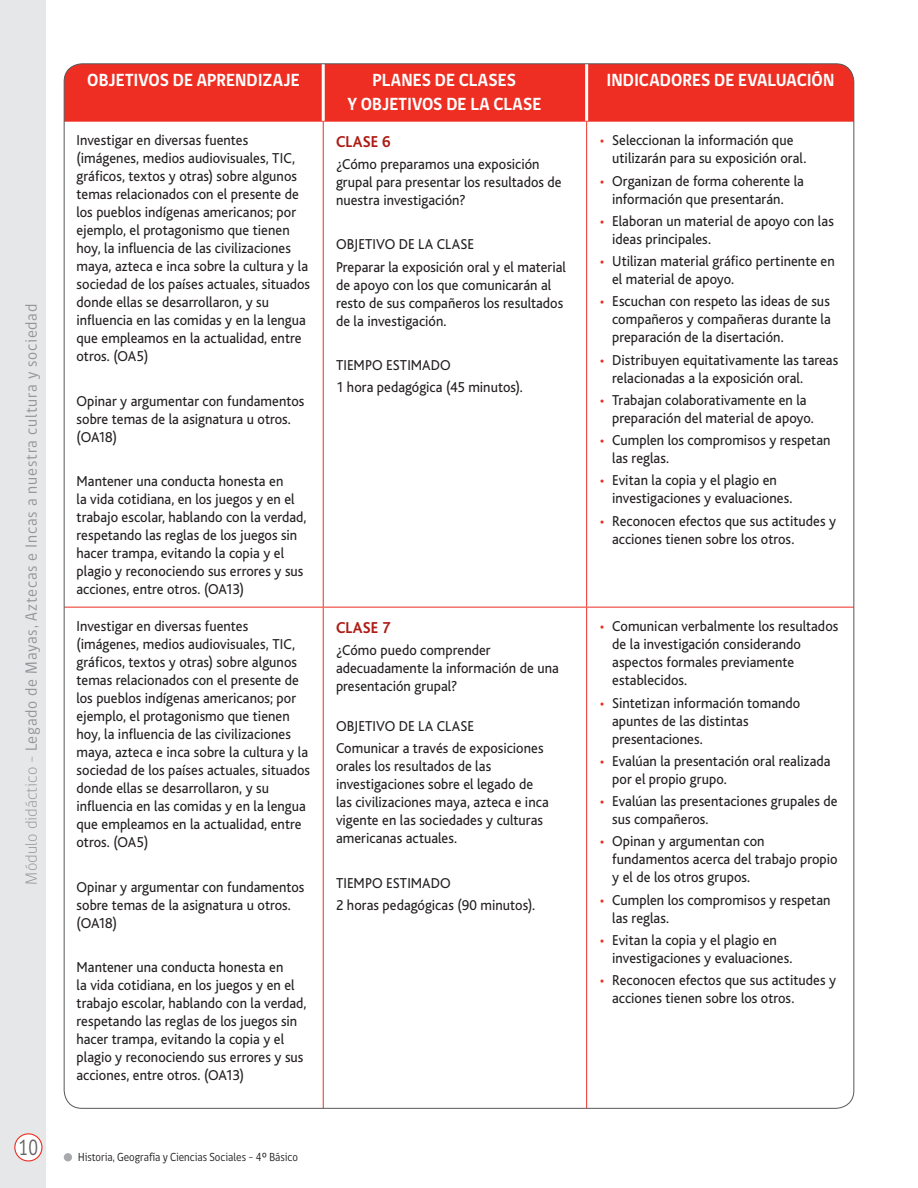
<style>
.page{position:relative;width:918px;height:1188px;background:#fff}
.page>*{position:absolute;margin:0;border:0;box-sizing:border-box;transform-origin:0 0}
.t1{font:22.5px "gob CL";color:#636366;scale:.8 1}
.Cabezales_planificac{font:700 18px "gob CL";color:#fff;scale:.95 1}
.Clase_N{font:700 18px "gob CL";letter-spacing:.005em;color:#fff;scale:.95 1}
.t2{font:16.5px "gob CL";letter-spacing:.05em;color:#939598;scale:.95 1}
.Clase_N-2{font:700 16.5px "Bliss";letter-spacing:.01em;color:#ad1b13;scale:.95 1}
.obj_aprend{font:15px/18px "Bliss";letter-spacing:.005em;color:#231f20;scale:.95 1}
.t3{font:12px "gob CL";color:#231f20;scale:.9 1}
.s1{font-weight:300}
.s2{font-family:"Myriad Pro";color:#ee2e22}
</style>
<div class="page">
<div style="left:64px;top:1153px;width:8px;height:8px;background:#a8a9ad;border-radius:50%"></div>
<div style="left:0;top:0;width:45px;height:1188px;background:#e6e7e9"></div>
<div style="left:15px;top:1134px;width:27px;height:27px;background:#fff;border-radius:50%"></div>
<div style="left:14px;top:1133px;width:29px;height:29px;border:1px solid #ee2e22;border-radius:50%"></div>
<div style="left:64px;top:64px;width:790px;height:57px;background:#ee2e22"></div>
<hr style="left:64px;top:121px;width:259px;height:1px;background:#ee2e22">
<hr style="left:323px;top:121px;width:264px;height:1px;background:#ee2e22">
<hr style="left:587px;top:121px;width:267px;height:1px;background:#ee2e22">
<hr style="left:64px;top:607px;width:259px;height:1px;background:#ee2e22">
<hr style="left:323px;top:607px;width:264px;height:1px;background:#ee2e22">
<hr style="left:587px;top:607px;width:267px;height:1px;background:#ee2e22">
<hr style="left:323px;top:122px;width:1px;height:485px;background:#ee2e22">
<hr style="left:323px;top:608px;width:1px;height:500px;background:#ee2e22">
<hr style="left:586px;top:122px;width:1px;height:485px;background:#ee2e22">
<hr style="left:586px;top:608px;width:1px;height:500px;background:#ee2e22">
<hr style="left:585px;top:64px;width:3px;height:57px;background:#fff">
<hr style="left:322px;top:64px;width:3px;height:57px;background:#fff">
<p class="t2" style="left:20px;top:885px;width:613px;rotate:-90deg"><span class="s1">Módulo didáctico -</span> Legado de Mayas, Aztecas e Incas a nuestra cultura y sociedad</p>
<h1 class="t1" style="left:18px;top:1132px;width:26px">10</h1>
<p class="Cabezales_planificac" style="left:87px;top:67px;width:225px">OBJETIVOS DE APRENDIZAJE</p>
<p class="Clase_N" style="left:373px;top:67px;width:152px">PLANES DE CLASES</p>
<p class="Clase_N" style="left:347px;top:92px;width:206px">Y OBJETIVOS DE LA CLASE</p>
<p class="obj_aprend" style="left:77px;top:132px;width:247px">Investigar en diversas fuentes (imágenes, medios audiovisuales, TIC, gráficos, textos y otras) sobre algunos temas relacionados con el presente de los pueblos indígenas americanos; por ejemplo, el protagonismo que tienen hoy, la influencia de las civilizaciones maya, azteca e inca sobre la cultura y la sociedad de los países actuales, situados donde ellas se desarrollaron, y su influencia en las comidas y en la lengua que empleamos en la actualidad, entre otros. (OA5)</p>
<p class="obj_aprend" style="left:77px;top:392px;width:241px">Opinar y argumentar con fundamentos sobre temas de la asignatura u otros. (OA18)</p>
<p class="obj_aprend" style="left:77px;top:473px;width:244px">Mantener una conducta honesta en<br>la vida cotidiana, en los juegos y en el trabajo escolar, hablando con la verdad, respetando las reglas de los juegos sin hacer trampa, evitando la copia y el plagio y reconociendo sus errores y sus acciones, entre otros. (OA13)</p>
<p class="obj_aprend" style="left:77px;top:618px;width:247px">Investigar en diversas fuentes (imágenes, medios audiovisuales, TIC, gráficos, textos y otras) sobre algunos temas relacionados con el presente de los pueblos indígenas americanos; por ejemplo, el protagonismo que tienen hoy, la influencia de las civilizaciones maya, azteca e inca sobre la cultura y la sociedad de los países actuales, situados donde ellas se desarrollaron, y su influencia en las comidas y en la lengua que empleamos en la actualidad, entre otros. (OA5)</p>
<p class="obj_aprend" style="left:77px;top:878px;width:241px">Opinar y argumentar con fundamentos sobre temas de la asignatura u otros. (OA18)</p>
<p class="obj_aprend" style="left:77px;top:959px;width:244px">Mantener una conducta honesta en<br>la vida cotidiana, en los juegos y en el trabajo escolar, hablando con la verdad, respetando las reglas de los juegos sin hacer trampa, evitando la copia y el plagio y reconociendo sus errores y sus acciones, entre otros. (OA13)</p>
<p class="Clase_N-2" style="left:336px;top:133px;width:59px">CLASE 6</p>
<p class="obj_aprend" style="left:336px;top:155px;width:239px">¿Cómo preparamos una exposición grupal para presentar los resultados de nuestra investigación?</p>
<p class="obj_aprend" style="left:336px;top:236px;width:147px">OBJETIVO DE LA CLASE</p>
<p class="obj_aprend" style="left:336px;top:258px;width:244px">Preparar la exposición oral y el material de apoyo con los que comunicarán al resto de sus compañeros los resultados de la investigación.</p>
<p class="obj_aprend" style="left:336px;top:356px;width:122px">TIEMPO ESTIMADO</p>
<p class="obj_aprend" style="left:336px;top:379px;width:198px">1 hora pedagógica (45 minutos).</p>
<p class="Clase_N-2" style="left:336px;top:619px;width:59px">CLASE 7</p>
<p class="obj_aprend" style="left:336px;top:641px;width:236px">¿Cómo puedo comprender adecuadamente la información de una presentación grupal?</p>
<p class="obj_aprend" style="left:336px;top:717px;width:147px">OBJETIVO DE LA CLASE</p>
<p class="obj_aprend" style="left:336px;top:740px;width:225px">Comunicar a través de exposiciones orales los resultados de las investigaciones sobre el legado de las civilizaciones maya, azteca e inca vigente en las sociedades y culturas americanas actuales.</p>
<p class="obj_aprend" style="left:336px;top:874px;width:122px">TIEMPO ESTIMADO</p>
<p class="obj_aprend" style="left:336px;top:896px;width:211px">2 horas pedagógicas (90 minutos).</p>
<p class="t3" style="left:78px;top:1149px;width:246px">Historia, Geografía y Ciencias Sociales - 4º Básico</p>
<p class="Cabezales_planificac" style="left:607px;top:67px;width:241px">INDICADORES DE EVALUACIÓN</p>
<p class="obj_aprend" style="left:612px;top:132px;width:206px;text-indent:-12px"><span class="s2">•</span> Seleccionan la información que utilizarán para su exposición oral.</p>
<p class="obj_aprend" style="left:600px;top:172px;width:216px;text-align:center"><span class="s2">•</span> Organizan de forma coherente la información que presentarán.</p>
<p class="obj_aprend" style="left:612px;top:212px;width:235px;text-indent:-12px"><span class="s2">•</span> Elaboran un material de apoyo con las ideas principales.</p>
<p class="obj_aprend" style="left:612px;top:252px;width:236px;text-indent:-12px"><span class="s2">•</span> Utilizan material gráfico pertinente en el material de apoyo.</p>
<p class="obj_aprend" style="left:612px;top:293px;width:232px;text-align:justify;text-indent:-12px"><span class="s2">•</span> Escuchan con respeto las ideas de sus compañeros y compañeras durante la preparación de la disertación.</p>
<p class="obj_aprend" style="left:612px;top:351px;width:240px;text-indent:-12px"><span class="s2">•</span> Distribuyen equitativamente las tareas relacionadas a la exposición oral.</p>
<p class="obj_aprend" style="left:612px;top:391px;width:214px;text-indent:-12px"><span class="s2">•</span> Trabajan colaborativamente en la preparación del material de apoyo.</p>
<p class="obj_aprend" style="left:612px;top:431px;width:231px;text-indent:-12px"><span class="s2">•</span> Cumplen los compromisos y respetan las reglas.</p>
<p class="obj_aprend" style="left:612px;top:472px;width:191px;text-indent:-12px"><span class="s2">•</span> Evitan la copia y el plagio en investigaciones y evaluaciones.</p>
<p class="obj_aprend" style="left:612px;top:512px;width:237px;text-indent:-12px"><span class="s2">•</span> Reconocen efectos que sus actitudes y acciones tienen sobre los otros.</p>
<p class="obj_aprend" style="left:612px;top:618px;width:240px;text-indent:-12px"><span class="s2">•</span> Comunican verbalmente los resultados de la investigación considerando aspectos formales previamente establecidos.</p>
<p class="obj_aprend" style="left:612px;top:694px;width:200px;text-indent:-12px"><span class="s2">•</span> Sintetizan información tomando apuntes de las distintas presentaciones.</p>
<p class="obj_aprend" style="left:612px;top:752px;width:231px;text-indent:-12px"><span class="s2">•</span> Evalúan la presentación oral realizada por el propio grupo.</p>
<p class="obj_aprend" style="left:612px;top:792px;width:239px;text-indent:-12px"><span class="s2">•</span> Evalúan las presentaciones grupales de sus compañeros.</p>
<p class="obj_aprend" style="left:612px;top:833px;width:239px;text-indent:-12px"><span class="s2">•</span> Opinan y argumentan con fundamentos acerca del trabajo propio y el de los otros grupos.</p>
<p class="obj_aprend" style="left:612px;top:891px;width:231px;text-indent:-12px"><span class="s2">•</span> Cumplen los compromisos y respetan las reglas.</p>
<p class="obj_aprend" style="left:612px;top:931px;width:191px;text-indent:-12px"><span class="s2">•</span> Evitan la copia y el plagio en investigaciones y evaluaciones.</p>
<p class="obj_aprend" style="left:612px;top:971px;width:237px;text-indent:-12px"><span class="s2">•</span> Reconocen efectos que sus actitudes y acciones tienen sobre los otros.</p>
</div>
